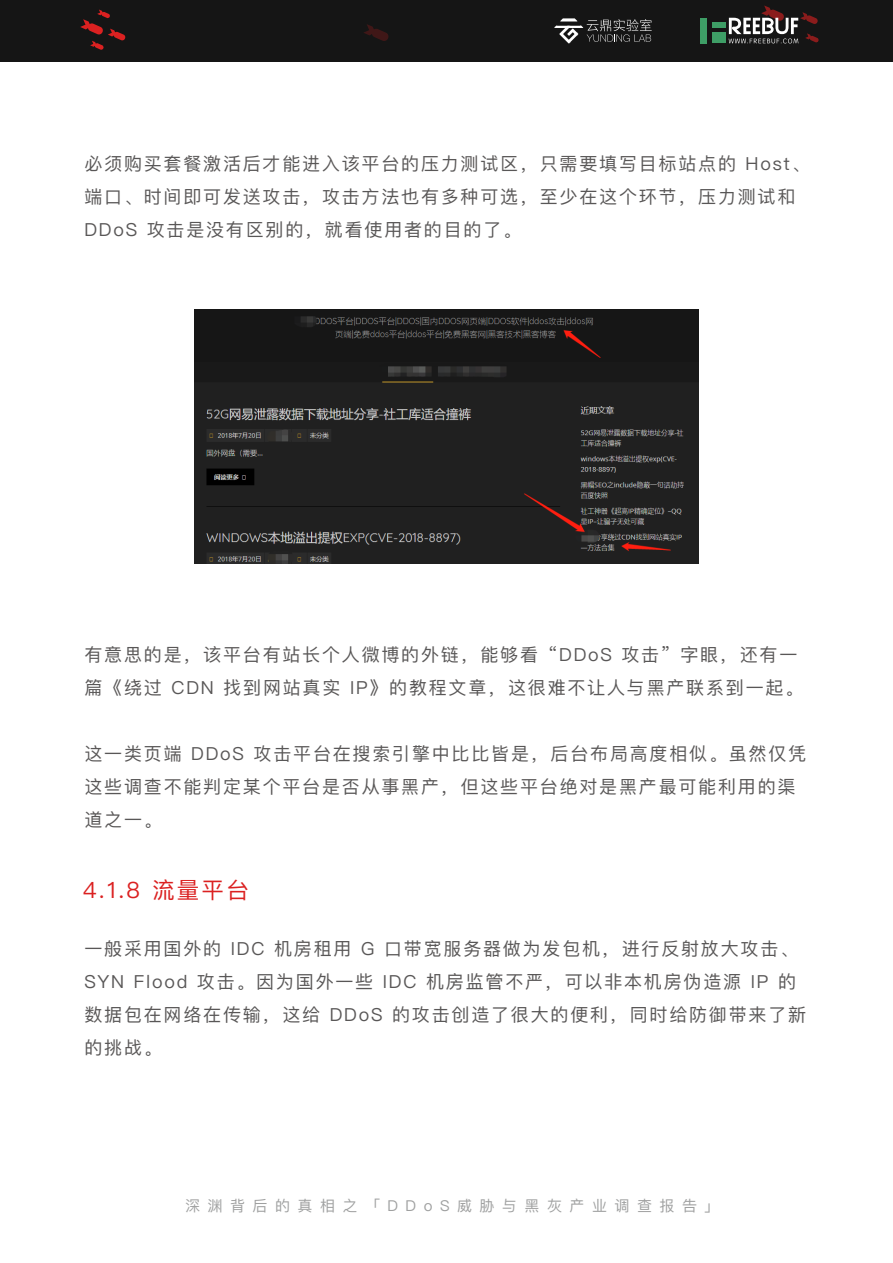
<style>
.page{position:relative;width:893px;height:1263px;background:#fff}
.page>*{position:absolute;margin:0;border:0;box-sizing:border-box;transform-origin:0 0}
.t1{font:22.5px "Ping Fang SC";color:#db2121}
.t2{font:18px/33px "Ping Fang SC";letter-spacing:.1em;color:#595757}
.t3{font:15px "Ping Fang SC";letter-spacing:.5em;color:#9fa0a0}
</style>
<div class="page">
<img style="left:194px;top:309px;width:505px;height:255px">
<div style="left:0;top:0;width:893px;height:61px;background:#151515"></div>
<svg style="left:364px;top:24px;width:24px;height:17px"></svg>
<svg style="left:80px;top:10px;width:46px;height:40px"></svg>
<div style="left:700px;top:18px;width:6px;height:25px;background:#3e9e66"></div>
<div style="left:712px;top:22px;width:14px;height:6px;background:#3e9e66"></div>
<div style="left:712px;top:33px;width:14px;height:10px;background:#3e9e66"></div>
<svg style="left:729px;top:5px;width:90px;height:39px"></svg>
<svg style="left:554px;top:18px;width:98px;height:25px"></svg>
<p class="t2" style="left:84px;top:147px;width:727px">必须购买套餐激活后才能进入该平台的压力测试区，只需要填写目标站点的 Host、端口、时间即可发送攻击，攻击方法也有多种可选，至少在这个环节，压力测试和<br>DDoS 攻击是没有区别的，就看使用者的目的了。</p>
<p class="t2" style="left:84px;top:638px;width:720px">有意思的是，该平台有站长个人微博的外链，能够看 “DDoS 攻击” 字眼，还有一篇《绕过 CDN 找到网站真实 IP》的教程文章，这很难不让人与黑产联系到一起。</p>
<p class="t2" style="left:84px;top:737px;width:723px">这一类页端 DDoS 攻击平台在搜索引擎中比比皆是，后台布局高度相似。虽然仅凭这些调查不能判定某个平台是否从事黑产，但这些平台绝对是黑产最可能利用的渠道之一。</p>
<p class="t1" style="left:83px;top:876px;width:167px">4.1.8 流量平台</p>
<p class="t2" style="left:84px;top:932px;width:723px">一般采用国外的 IDC 机房租用 G 口带宽服务器做为发包机，进行反射放大攻击、SYN Flood 攻击。因为国外一些 IDC 机房监管不严，可以非本机房伪造源 IP 的数据包在网络在传输，这给 DDoS 的攻击创造了很大的便利，同时给防御带来了新的挑战。</p>
<p class="t3" style="left:185px;top:1196px;width:536px">深渊背后的真相之「DDoS威胁与黑灰产业调查报告」</p>
</div>
